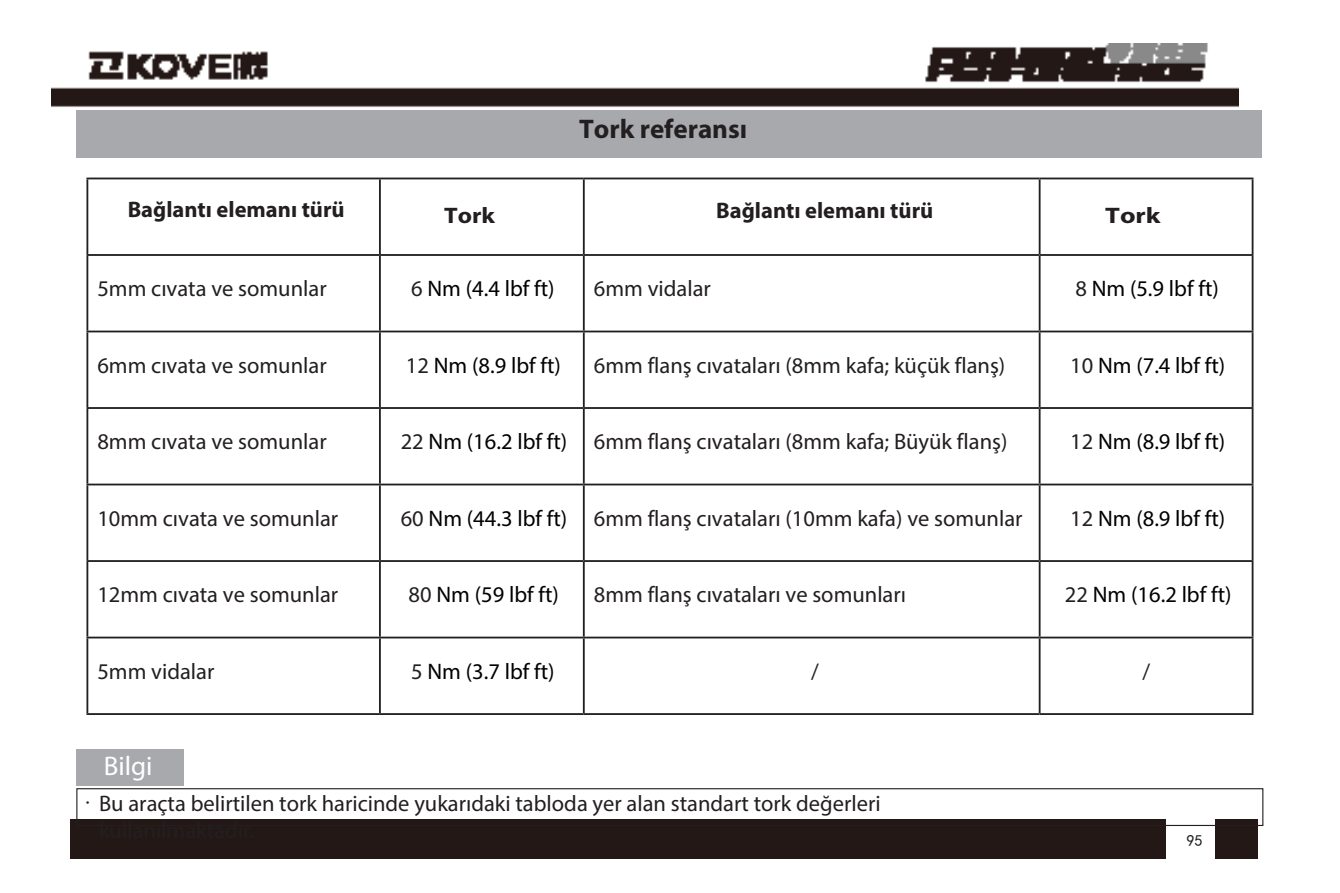
<style>
.page{position:relative;width:1340px;height:893px;background:#fff}
.page>*{position:absolute;margin:0;border:0;box-sizing:border-box;transform-origin:0 0}
.技术参数{font:700 27px "Myriad Pro";color:#231f20}
.t1{font:27px "Myriad Pro";color:#fff}
.t2{font:22.5px "Myriad Pro";color:#231f20}
.t3{font:22.5px "Myriad Pro";color:#000}
.t4{font:700 22.5px "Myriad Pro";color:#231f20}
.t5{font:700 22.5px "Myriad Pro";color:#231f20;scale:1.1 1}
.t6{font:700 22.5px "Myriad Pro";color:#231f20;scale:1.2 1}
.t7{font:15.75px "Sim Hei";color:#231f20}
.s1{color:#231f20}
.s2{font-family:"Adobe Song Std";font-weight:300}
</style>
<div class="page">
<img style="left:52px;top:43px;width:1186px;height:144px">
<img style="left:71px;top:647px;width:1186px;height:211px">
<div style="left:77px;top:110px;width:1184px;height:48px;background:#a8a9ad"></div>
<hr style="left:86px;top:178px;width:294px;height:1px;background:#231f20">
<hr style="left:86px;top:179px;width:2px;height:75px;background:#231f20">
<hr style="left:380px;top:178px;width:204px;height:1px;background:#231f20">
<hr style="left:379px;top:179px;width:2px;height:75px;background:#231f20">
<hr style="left:584px;top:178px;width:455px;height:1px;background:#231f20">
<hr style="left:583px;top:179px;width:1px;height:75px;background:#231f20">
<hr style="left:1039px;top:178px;width:214px;height:1px;background:#231f20">
<hr style="left:1038px;top:179px;width:2px;height:75px;background:#231f20">
<hr style="left:1251px;top:179px;width:2px;height:75px;background:#231f20">
<hr style="left:86px;top:254px;width:294px;height:2px;background:#231f20">
<hr style="left:86px;top:256px;width:2px;height:75px;background:#231f20">
<hr style="left:380px;top:254px;width:204px;height:2px;background:#231f20">
<hr style="left:379px;top:256px;width:2px;height:75px;background:#231f20">
<hr style="left:584px;top:254px;width:455px;height:2px;background:#231f20">
<hr style="left:583px;top:256px;width:1px;height:75px;background:#231f20">
<hr style="left:1039px;top:254px;width:214px;height:2px;background:#231f20">
<hr style="left:1038px;top:256px;width:2px;height:75px;background:#231f20">
<hr style="left:1251px;top:256px;width:2px;height:75px;background:#231f20">
<hr style="left:86px;top:331px;width:294px;height:1px;background:#231f20">
<hr style="left:86px;top:332px;width:2px;height:75px;background:#231f20">
<hr style="left:380px;top:331px;width:204px;height:1px;background:#231f20">
<hr style="left:379px;top:332px;width:2px;height:75px;background:#231f20">
<hr style="left:584px;top:331px;width:455px;height:1px;background:#231f20">
<hr style="left:583px;top:332px;width:1px;height:75px;background:#231f20">
<hr style="left:1039px;top:331px;width:214px;height:1px;background:#231f20">
<hr style="left:1038px;top:332px;width:2px;height:75px;background:#231f20">
<hr style="left:1251px;top:332px;width:2px;height:75px;background:#231f20">
<hr style="left:86px;top:407px;width:294px;height:2px;background:#231f20">
<hr style="left:86px;top:409px;width:2px;height:75px;background:#231f20">
<hr style="left:380px;top:407px;width:204px;height:2px;background:#231f20">
<hr style="left:379px;top:409px;width:2px;height:75px;background:#231f20">
<hr style="left:584px;top:407px;width:455px;height:2px;background:#231f20">
<hr style="left:583px;top:409px;width:1px;height:75px;background:#231f20">
<hr style="left:1039px;top:407px;width:214px;height:2px;background:#231f20">
<hr style="left:1038px;top:409px;width:2px;height:75px;background:#231f20">
<hr style="left:1251px;top:409px;width:2px;height:75px;background:#231f20">
<hr style="left:86px;top:484px;width:294px;height:1px;background:#231f20">
<hr style="left:86px;top:485px;width:2px;height:75px;background:#231f20">
<hr style="left:380px;top:484px;width:204px;height:1px;background:#231f20">
<hr style="left:379px;top:485px;width:2px;height:75px;background:#231f20">
<hr style="left:584px;top:484px;width:455px;height:1px;background:#231f20">
<hr style="left:583px;top:485px;width:1px;height:75px;background:#231f20">
<hr style="left:1039px;top:484px;width:214px;height:1px;background:#231f20">
<hr style="left:1038px;top:485px;width:2px;height:75px;background:#231f20">
<hr style="left:1251px;top:485px;width:2px;height:75px;background:#231f20">
<hr style="left:86px;top:560px;width:294px;height:2px;background:#231f20">
<hr style="left:86px;top:562px;width:2px;height:75px;background:#231f20">
<hr style="left:380px;top:560px;width:204px;height:2px;background:#231f20">
<hr style="left:379px;top:562px;width:2px;height:75px;background:#231f20">
<hr style="left:584px;top:560px;width:455px;height:2px;background:#231f20">
<hr style="left:583px;top:562px;width:1px;height:75px;background:#231f20">
<hr style="left:1039px;top:560px;width:214px;height:2px;background:#231f20">
<hr style="left:1038px;top:562px;width:2px;height:75px;background:#231f20">
<hr style="left:1251px;top:562px;width:2px;height:75px;background:#231f20">
<hr style="left:86px;top:637px;width:294px;height:1px;background:#231f20">
<hr style="left:86px;top:638px;width:2px;height:75px;background:#231f20">
<hr style="left:380px;top:637px;width:204px;height:1px;background:#231f20">
<hr style="left:379px;top:638px;width:2px;height:75px;background:#231f20">
<hr style="left:584px;top:637px;width:455px;height:1px;background:#231f20">
<hr style="left:583px;top:638px;width:1px;height:75px;background:#231f20">
<hr style="left:1039px;top:637px;width:214px;height:1px;background:#231f20">
<hr style="left:1038px;top:638px;width:2px;height:75px;background:#231f20">
<hr style="left:1251px;top:638px;width:2px;height:75px;background:#231f20">
<hr style="left:86px;top:713px;width:294px;height:2px;background:#231f20">
<hr style="left:380px;top:713px;width:204px;height:2px;background:#231f20">
<hr style="left:584px;top:713px;width:455px;height:2px;background:#231f20">
<hr style="left:1039px;top:713px;width:214px;height:2px;background:#231f20">
<div style="left:77px;top:750px;width:107px;height:36px;background:#a8a9ad"></div>
<div style="left:76px;top:788px;width:1187px;height:38px;border:1px solid #231f20"></div>
<p class="技术参数" style="left:579px;top:111px;width:170px">Tork referansı</p>
<p class="t4" style="left:128px;top:195px;width:218px">Bağlantı elemanı türü</p>
<p class="t5" style="left:444px;top:201px;width:48px">Tork</p>
<p class="t4" style="left:716px;top:196px;width:218px">Bağlantı elemanı türü</p>
<p class="t6" style="left:1105px;top:201px;width:48px">Tork</p>
<p class="t2" style="left:97px;top:275px;width:231px">5mm cıvata ve somunlar</p>
<p class="t3" style="left:411px;top:275px;width:145px"><span class="s1">6</span> Nm (4.4 lbf ft)</p>
<p class="t2" style="left:594px;top:275px;width:118px">6mm vidalar</p>
<p class="t3" style="left:1075px;top:275px;width:145px"><span class="s1">8</span> Nm (5.9 lbf ft)</p>
<p class="t2" style="left:97px;top:351px;width:231px">6mm cıvata ve somunlar</p>
<p class="t3" style="left:406px;top:351px;width:156px"><span class="s1">12</span> Nm (8.9 lbf ft)</p>
<p class="t2" style="left:594px;top:351px;width:413px">6mm flanş cıvataları (8mm kafa; küçük flanş)</p>
<p class="t3" style="left:1070px;top:351px;width:156px"><span class="s1">10</span> Nm (7.4 lbf ft)</p>
<p class="t2" style="left:97px;top:428px;width:231px">8mm cıvata ve somunlar</p>
<p class="t3" style="left:401px;top:428px;width:168px"><span class="s1">22</span> Nm (16.2 lbf ft)</p>
<p class="t2" style="left:594px;top:428px;width:415px">6mm flanş cıvataları (8mm kafa; Büyük flanş)</p>
<p class="t3" style="left:1070px;top:428px;width:156px"><span class="s1">12</span> Nm (8.9 lbf ft)</p>
<p class="t2" style="left:97px;top:504px;width:242px">10mm cıvata ve somunlar</p>
<p class="t3" style="left:401px;top:504px;width:168px"><span class="s1">60</span> Nm (44.3 lbf ft)</p>
<p class="t2" style="left:594px;top:504px;width:430px">6mm flanş cıvataları (10mm kafa) ve somunlar</p>
<p class="t3" style="left:1070px;top:504px;width:156px"><span class="s1">12</span> Nm (8.9 lbf ft)</p>
<p class="t2" style="left:97px;top:581px;width:242px">12mm cıvata ve somunlar</p>
<p class="t3" style="left:408px;top:581px;width:152px"><span class="s1">80</span> Nm (59 lbf ft)</p>
<p class="t2" style="left:594px;top:581px;width:314px">8mm flanş cıvataları ve somunları</p>
<p class="t3" style="left:1064px;top:581px;width:168px"><span class="s1">22</span> Nm (16.2 lbf ft)</p>
<p class="t2" style="left:97px;top:657px;width:118px">5mm vidalar</p>
<p class="t3" style="left:411px;top:657px;width:145px"><span class="s1">5</span> Nm (3.7 lbf ft)</p>
<p class="t2" style="left:811px;top:657px;width:9px">/</p>
<p class="t2" style="left:1142px;top:657px;width:9px">/</p>
<p class="t1" style="left:104px;top:749px;width:50px">Bilgi</p>
<p class="t2" style="left:77px;top:789px;width:805px"><span class="s2">·</span>Bu araçta belirtilen tork haricinde yukarıdaki tabloda yer alan standart tork değerleri</p>
<p class="t7" style="left:1186px;top:832px;width:17px">95</p>
</div>
